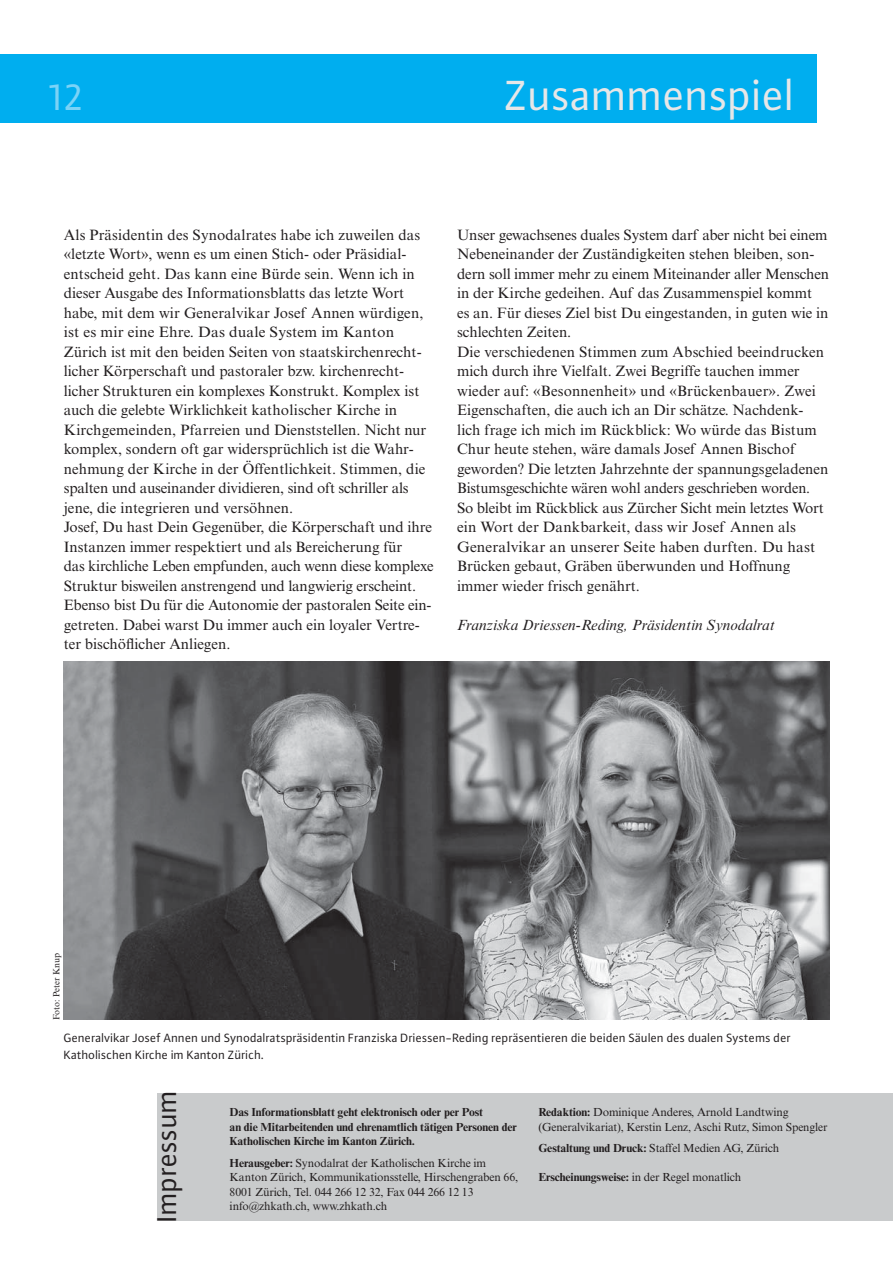
<style>
.page{position:relative;width:893px;height:1263px;background:#fff}
.page>*{position:absolute;margin:0;border:0;box-sizing:border-box;transform-origin:0 0}
.t1{font:45px "Plus Sans Pro";color:#e6e7e8}
.t2{font:39px "Plus Sans Pro";color:#7bd3f7}
.t3{font:29.1px "Plus Sans Pro";letter-spacing:.005em;color:#231f20}
.t4{font:15px/19.5px "Times New Roman MT Std";color:#231f20}
.t5{font:italic 15px "Times New Roman MT Std";color:#231f20}
.t6{font:12.75px/16.5px "Plus Sans Pro";color:#231f20}
.t7{font:11.7px/14.4px "Times New Roman MT Std";letter-spacing:-.01em;color:#231f20}
.t8{font:700 11.7px/14.4px "Times New Roman MT Std";letter-spacing:-.01em;color:#231f20}
.t9{font:9px "Times New Roman MT Std";color:#231f20}
.s1{font-weight:700}
</style>
<div class="page">
<div style="left:157px;top:1093px;width:736px;height:127px;background:#c9cbcc"></div>
<div style="left:0;top:55px;width:816px;height:68px;background:#00aeef"></div>
<img style="left:64px;top:662px;width:765px;height:358px">
<h2 class="t2" style="left:49px;top:83px;width:37px">12</h2>
<h1 class="t1" style="left:504px;top:78px;width:292px">Zusammenspiel</h1>
<p class="t4" style="left:64px;top:226px;width:371px">Als Präsidentin des Synodalrates habe ich zuweilen das «letzte Wort», wenn es um einen Stich- oder Präsidial&shy;entscheid geht. Das kann eine Bürde sein. Wenn ich in dieser Ausgabe des Informationsblatts das letzte Wort habe, mit dem wir Generalvikar Josef Annen würdigen, ist es mir eine Ehre. Das duale System im Kanton Zürich ist mit den beiden Seiten von staatskirchenrecht&shy;licher Körperschaft und pastoraler bzw. kirchenrecht-<br>li cher Strukturen ein komplexes Konstrukt. Komplex ist auch die gelebte Wirklichkeit katholischer Kirche in Kirchgemeinden, Pfarreien und Dienststellen. Nicht nur komplex, sondern oft gar wi dersprüchlich ist die Wahr&shy;nehmung der Kirche in der Öffentlichkeit. Stimmen, die spalten und auseinander divi dieren, sind oft schriller als jene, die integrieren und ver söhnen.<br>Josef, Du hast Dein Gegenüber, die Körperschaft und ihre Instanzen immer respektiert und als Bereicherung für<br>das kirchliche Leben empfunden, auch wenn diese komplexe Struktur bisweilen anstrengend und langwierig erscheint.<br>Ebenso bist Du für die Autonomie der pastoralen Seite ein - getreten. Dabei warst Du immer auch ein loyaler Vertre - ter bischöflicher Anliegen.</p>
<p class="t4" style="left:457px;top:226px;width:373px">Unser gewachsenes duales System darf aber nicht bei einem Nebeneinander der Zuständigkeiten stehen bleiben, son&shy;dern soll immer mehr zu einem Miteinander aller Menschen in der Kirche gedeihen. Auf das Zusammenspiel kommt<br>es an. Für dieses Ziel bist Du eingestanden, in guten wie in schlechten Zeiten.<br>Die verschiedenen Stimmen zum Abschied beeindrucken mich durch ihre Vielfalt. Zwei Begriffe tauchen immer wieder auf: «Besonnenheit» und «Brückenbauer». Zwei Eigenschaften, die auch ich an Dir schätze. Nachdenk - lich frage ich mich im Rückblick: Wo würde das Bistum Chur heute stehen, wäre damals Josef Annen Bischof geworden? Die letzten Jahrzehnte der spannungsgeladenen Bistumsgeschichte wären wohl anders geschrieben worden.<br>So bleibt im Rückblick aus Zürcher Sicht mein letztes Wort ein Wort der Dankbarkeit, dass wir Josef Annen als Generalvikar an unserer Seite haben durften. Du hast Brücken gebaut, Gräben überwunden und Hoffnung immer wieder frisch genährt.</p>
<p class="t5" style="left:457px;top:619px;width:319px">Franziska Driessen-Reding, Präsidentin Synodalrat</p>
<p class="t9" style="left:53px;top:1020px;width:68px;rotate:-90deg">Foto: Peter Knup</p>
<p class="t6" style="left:64px;top:1031px;width:728px">Generalvikar Josef Annen und Synodalratspräsidentin Franziska Driessen-Reding repräsentieren die beiden Säulen des dualen Systems der<br>Katholischen Kirche im Kanton Zürich.</p>
<h3 class="t3" style="left:155px;top:1222px;width:134px;rotate:-90deg">Impressum</h3>
<p class="t8" style="left:230px;top:1106px;width:289px">Das Informationsblatt geht elektronisch oder per Post<br>an die Mitarbeitenden und ehrenamtlich tätigen Personen der<br>Katholischen Kirche im Kanton Zürich.</p>
<p class="t7" style="left:230px;top:1157px;width:290px"><span class="s1">Herausgeber:</span> Synodalrat der Katholischen Kirche im Kanton Zürich, Kommunikationsstelle, Hirschengraben 66, 8001 Zürich, Tel. 044 266 12 32, Fax 044 266 12 13 info@zhkath.ch, www.zhkath.ch</p>
<p class="t7" style="left:538px;top:1106px;width:291px"><span class="s1">Redaktion:</span> Dominique Anderes, Arnold Landtwing (Generalvikariat), Kerstin Lenz, Aschi Rutz, Simon Spengler</p>
<p class="t7" style="left:538px;top:1142px;width:242px"><span class="s1">Gestaltung und Druck:</span> Staffel Medien AG, Zürich</p>
<p class="t7" style="left:538px;top:1171px;width:204px"><span class="s1">Erscheinungsweise:</span> in der Regel monatlich</p>
</div>
